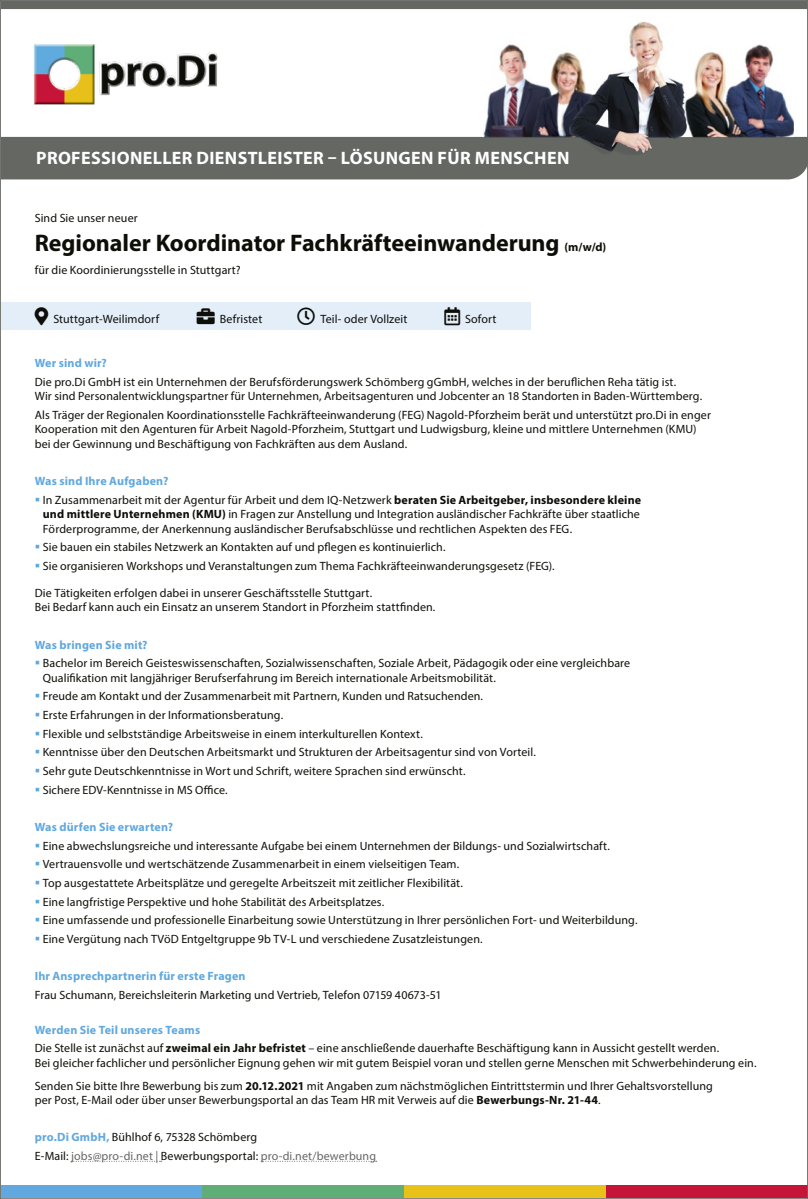
<style>
.page{position:relative;width:808px;height:1199px;background:#fff}
.page>*{position:absolute;margin:0;border:0;box-sizing:border-box;transform-origin:0 0}
.t1{font:700 24px "Myriad Pro";letter-spacing:-.005em;color:#0e0e09}
.t2{font:700 18px "Myriad Pro";letter-spacing:.02em;color:#fff}
.t3{font:12px/18.6px "Myriad Pro";letter-spacing:.01em;color:#0e0e09}
.t4{font:700 12px "Myriad Pro";letter-spacing:.015em;color:#60a8df}
.s1{font-size:12px}
.s2{font-weight:700;color:#60a8df}
.s3{font-weight:700}
.s4{color:#656763}
</style>
<div class="page">
<div style="left:2px;top:2px;width:804px;height:7px;background:#656763"></div>
<div style="left:1px;top:1185px;width:201px;height:13px;background:#60a8df"></div>
<div style="left:202px;top:1185px;width:202px;height:13px;background:#5fae77"></div>
<div style="left:404px;top:1185px;width:202px;height:13px;background:#e8c119"></div>
<div style="left:606px;top:1185px;width:201px;height:13px;background:#c61439"></div>
<div style="left:2px;top:137px;width:804px;height:42px;background:#656763"></div>
<img style="left:482px;top:21px;width:312px;height:137px">
<img style="left:34px;top:44px;width:184px;height:61px">
<div style="left:1px;top:303px;width:530px;height:27px;background:#e4eef9"></div>
<svg style="left:72px;top:1160px;width:90px;height:1px"></svg>
<svg style="left:261px;top:1160px;width:116px;height:1px"></svg>
<h2 class="t2" style="left:36px;top:146px;width:535px">PROFESSIONELLER DIENSTLEISTER – LÖSUNGEN FÜR MENSCHEN</h2>
<p class="t3" style="left:35px;top:209px;width:104px">Sind Sie unser neuer</p>
<h1 class="t1" style="left:35px;top:227px;width:573px">Regionaler Koordinator Fachkräfteeinwanderung <span class="s1">(m/w/d)</span></h1>
<p class="t3" style="left:35px;top:261px;width:207px">für die Koordinierungsstelle in Stuttgart?</p>
<p class="t3" style="left:35px;top:309px;width:126px">●▼ Stuttgart-Weilimdorf</p>
<p class="t3" style="left:197px;top:309px;width:67px">▲ Befristet</p>
<p class="t3" style="left:297px;top:309px;width:112px">●□ Teil- oder Vollzeit</p>
<p class="t3" style="left:444px;top:309px;width:54px">●■●▼ Sofort</p>
<p class="t4" style="left:35px;top:355px;width:74px">Wer sind wir?</p>
<p class="t3" style="left:35px;top:374px;width:669px;line-height:14.4px">Die pro.Di GmbH ist ein Unternehmen der Berufsförderungswerk Schömberg gGmbH, welches in der beruflichen Reha tätig ist.<br>Wir sind Personalentwicklungspartner für Unternehmen, Arbeitsagenturen und Jobcenter an 18 Standorten in Baden-Württemberg.</p>
<p class="t3" style="left:35px;top:407px;width:678px;line-height:14.4px">Als Träger der Regionalen Koordinationsstelle Fachkräfteeinwanderung (FEG) Nagold-Pforzheim berät und unterstützt pro.Di in enger<br>Kooperation mit den Agenturen für Arbeit Nagold-Pforzheim, Stuttgart und Ludwigsburg, kleine und mittlere Unternehmen (KMU) bei der Gewinnung und Beschäftigung von Fachkräften aus dem Ausland.</p>
<p class="t3" style="left:43px;top:471px;width:600px;text-indent:-8px"><span class="s2">Was sind Ihre Aufgaben?<br></span>In Zusammenarbeit mit der Agentur für Arbeit und dem IQ-Netzwerk <span class="s3">beraten Sie Arbeitgeber, insbesondere kleine</span></p>
<p class="t3" style="left:43px;top:506px;width:599px;line-height:14.4px"><span class="s3">und mittlere Unternehmen (KMU)</span> in Fragen zur Anstellung und Integration ausländischer Fachkräfte über staatliche<br>Förderprogramme, der Anerkennung ausländischer Berufsabschlüsse und rechtlichen Aspekten des FEG.</p>
<p class="t3" style="left:43px;top:537px;width:513px">Sie bauen ein stabiles Netzwerk an Kontakten auf und pflegen es kontinuierlich.<br>Sie organisieren Workshops und Veranstaltungen zum Thema Fachkräfteeinwanderungsgesetz (FEG).</p>
<p class="t3" style="left:35px;top:585px;width:402px;line-height:14.4px">Die Tätigkeiten erfolgen dabei in unserer Geschäftsstelle Stuttgart.<br>Bei Bedarf kann auch ein Einsatz an unserem Standort in Pforzheim stattfinden.</p>
<p class="t4" style="left:35px;top:636px;width:114px">Was bringen Sie mit?</p>
<p class="t3" style="left:43px;top:656px;width:589px;line-height:14.4px">Bachelor im Bereich Geisteswissenschaften, Sozialwissenschaften, Soziale Arbeit, Pädagogik oder eine vergleichbare<br>Qualifikation mit langjähriger Berufserfahrung im Bereich internationale Arbeitsmobilität.</p>
<p class="t3" style="left:43px;top:687px;width:494px">Freude am Kontakt und der Zusammenarbeit mit Partnern, Kunden und Ratsuchenden.<br>Erste Erfahrungen in der Informationsberatung.<br>Flexible und selbstständige Arbeitsweise in einem interkulturellen Kontext.<br>Kenntnisse über den Deutschen Arbeitsmarkt und Strukturen der Arbeitsagentur sind von Vorteil.<br>Sehr gute Deutschkenntnisse in Wort und Schrift, weitere Sprachen sind erwünscht.<br>Sichere EDV-Kenntnisse in MS Office.</p>
<p class="t4" style="left:35px;top:819px;width:140px">Was dürfen Sie erwarten?</p>
<p class="t3" style="left:43px;top:836px;width:596px">Eine abwechslungsreiche und interessante Aufgabe bei einem Unternehmen der Bildungs- und Sozialwirtschaft.<br>Vertrauensvolle und wertschätzende Zusammenarbeit in einem vielseitigen Team.<br>Top ausgestattete Arbeitsplätze und geregelte Arbeitszeit mit zeitlicher Flexibilität.<br>Eine langfristige Perspektive und hohe Stabilität des Arbeitsplatzes.<br>Eine umfassende und professionelle Einarbeitung sowie Unterstützung in Ihrer persönlichen Fort- und Weiterbildung.<br>Eine Vergütung nach TVöD Entgeltgruppe 9b TV-L und verschiedene Zusatzleistungen.</p>
<p class="t4" style="left:35px;top:968px;width:212px">Ihr Ansprechpartnerin für erste Fragen</p>
<p class="t3" style="left:35px;top:985px;width:408px">Frau Schumann, Bereichsleiterin Marketing und Vertrieb, Telefon 07159 40673-51</p>
<p class="t3" style="left:35px;top:1019px;width:686px"><span class="s2">Werden Sie Teil unseres Teams<br></span>Die Stelle ist zunächst auf <span class="s3">zweimal ein Jahr befristet</span> – eine anschließende dauerhafte Beschäftigung kann in Aussicht gestellt werden.</p>
<p class="t3" style="left:35px;top:1050px;width:723px;line-height:23px">Bei gleicher fachlicher und persönlicher Eignung gehen wir mit gutem Beispiel voran und stellen gerne Menschen mit Schwerbehinderung ein.<br>Senden Sie bitte Ihre Bewerbung bis zum <span class="s3">20.12.2021</span> mit Angaben zum nächstmöglichen Eintrittstermin und Ihrer Gehaltsvorstellung</p>
<p class="t3" style="left:35px;top:1090px;width:567px">per Post, E-Mail oder über unser Bewerbungsportal an das Team HR mit Verweis auf die <span class="s3">Bewerbungs-Nr. 21-44</span>.</p>
<p class="t3" style="left:35px;top:1127px;width:343px"><span class="s2">pro.Di GmbH,</span> Bühlhof 6, 75328 Schömberg<br>E-Mail: <span class="s4">jobs@pro-di.net |</span> Bewerbungsportal: <span class="s4">pro-di.net/bewerbung</span></p>
</div>
